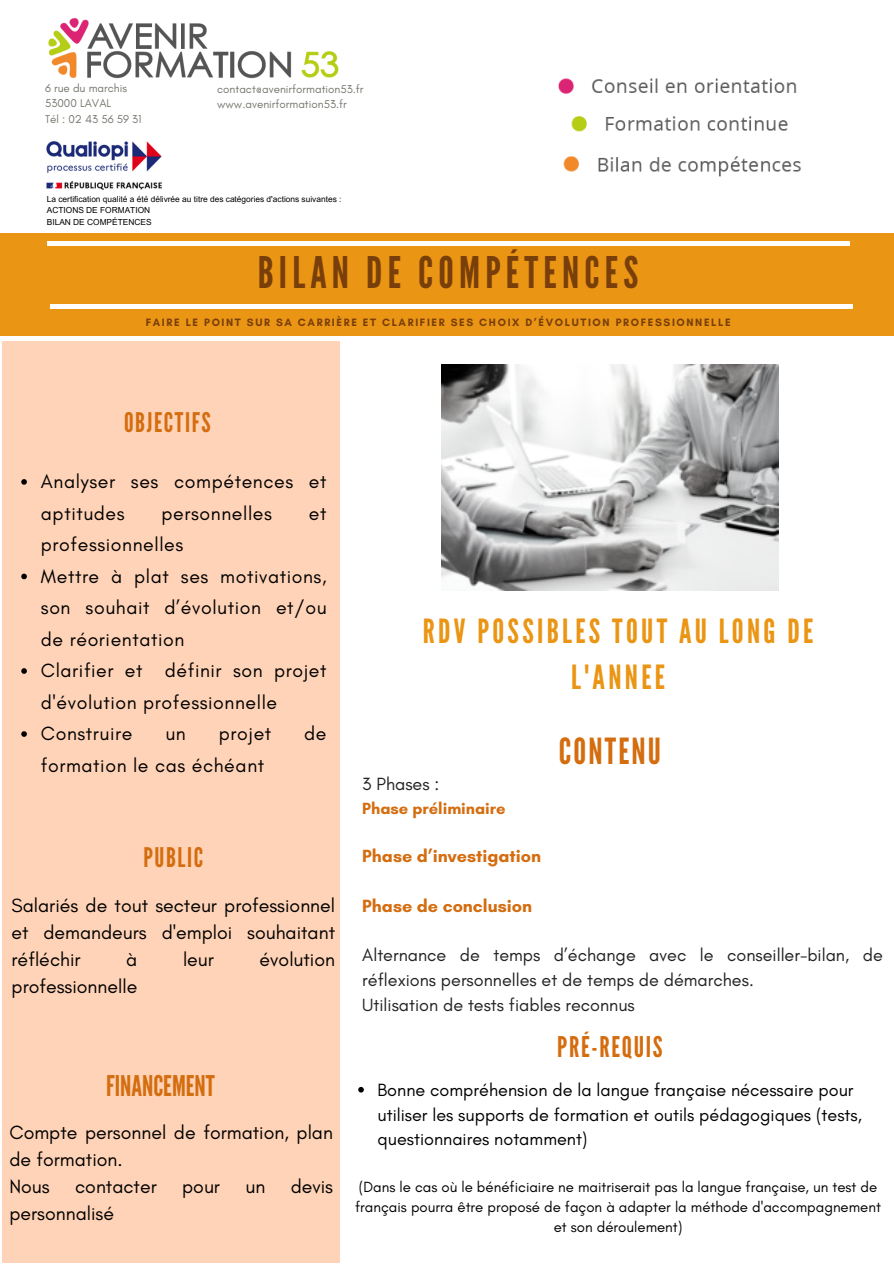
<style>
.page{position:relative;width:894px;height:1264px;background:#fff}
.page>*{position:absolute;margin:0;border:0;box-sizing:border-box;transform-origin:0 0}
.t1{font:43.5px "League Gothic";letter-spacing:.12em;color:#793f0a}
.t2{font:36px "League Gothic";letter-spacing:.06em;color:#d46d0f}
.t3{font:33.3px/45px "League Gothic";letter-spacing:.1em;color:#eb9514;text-align:center}
.t4{font:28.5px "League Gothic";color:#d46d0f}
.t5{font:28.5px "League Gothic";letter-spacing:.06em;color:#d46d0f}
.t6{font:27px "League Gothic";letter-spacing:.06em;color:#d46d0f}
.t7{font:19.5px/31.5px "Glacial Indifference";letter-spacing:.03em;color:#000;text-align:justify}
.t8{font:19.5px/27px "Glacial Indifference";color:#000}
.t9{font:18px/24.8px "Glacial Indifference";color:#222}
.t10{font:18px/24.8px "Glacial Indifference";color:#000}
.t11{font:700 18px "Glacial Indifference";color:#d46d0f}
.t12{font:700 16.5px "Glacial Indifference";color:#d46d0f}
.t13{font:15px/20.2px "Glacial Indifference";color:#000;text-align:center}
.t14{font:11.55px "Glacial Indifference";color:#777770}
.t15{font:700 10.8px "Glacial Indifference";letter-spacing:.15em;color:#793f0a}
.t16{font:8.4px/11.6px "Arial MT Pro";color:#000}
</style>
<div class="page">
<div style="left:3px;top:341px;width:337px;height:922px;background:#ffd3b7"></div>
<div style="left:0;top:233px;width:893px;height:103px;background:#eb9514"></div>
<hr style="left:50px;top:304px;width:802px;height:4px;background:#fff">
<hr style="left:47px;top:241px;width:803px;height:4px;background:#fff">
<img style="left:48px;top:18px;width:291px;height:61px">
<img style="left:441px;top:364px;width:337px;height:226px">
<svg style="left:358px;top:1087px;width:6px;height:5px"></svg>
<img style="left:558px;top:78px;width:243px;height:99px">
<svg style="left:21px;top:479px;width:6px;height:5px"></svg>
<svg style="left:21px;top:573px;width:6px;height:6px"></svg>
<svg style="left:21px;top:668px;width:6px;height:5px"></svg>
<svg style="left:21px;top:731px;width:6px;height:5px"></svg>
<img style="left:46px;top:141px;width:116px;height:49px">
<p class="t14" style="left:45px;top:81px;width:83px">6 rue du marchis</p>
<h1 class="t14" style="left:45px;top:96px;width:68px">53000 LAVAL</h1>
<p class="t14" style="left:45px;top:112px;width:98px">Tél : 02 43 56 59 31</p>
<h3 class="t14" style="left:217px;top:82px;width:148px">contact@avenirformation53.fr</h3>
<p class="t14" style="left:217px;top:97px;width:131px">www.avenirformation53.fr</p>
<p class="t16" style="left:47px;top:194px;width:296px">La certification qualité a été délivrée au titre des catégories d'actions suivantes :<br>ACTIONS DE FORMATION<br>BILAN DE COMPÉTENCES</p>
<p class="t1" style="left:258px;top:247px;width:382px">BILAN DE COMPÉTENCES</p>
<h2 class="t15" style="left:146px;top:315px;width:586px">FAIRE LE POINT SUR SA CARRIÈRE ET CLARIFIER SES CHOIX D’ÉVOLUTION PROFESSIONNELLE</h2>
<p class="t6" style="left:124px;top:407px;width:88px">OBJECTIFS</p>
<h4 class="t7" style="left:41px;top:465px;width:287px">Analyser ses compétences et aptitudes</h4>
<h4 class="t7" style="left:161px;top:497px;width:112px">personnelles</h4>
<h4 class="t7" style="left:309px;top:497px;width:19px">et</h4>
<h4 class="t7" style="left:41px;top:528px;width:144px">professionnelles</h4>
<h5 class="t7" style="left:41px;top:560px;width:287px">Mettre à plat ses motivations, son souhait d’évolution et/ou de réorientation</h5>
<h3 class="t7" style="left:41px;top:654px;width:287px">Clarifier et définir son projet d'évolution professionnelle</h3>
<p class="t7" style="left:41px;top:717px;width:93px">Construire</p>
<p class="t7" style="left:165px;top:717px;width:22px">un</p>
<p class="t7" style="left:219px;top:717px;width:54px">projet</p>
<p class="t7" style="left:304px;top:717px;width:24px">de</p>
<p class="t7" style="left:41px;top:749px;width:225px">formation le cas échéant</p>
<p class="t6" style="left:143px;top:841px;width:61px">PUBLIC</p>
<p class="t7" style="left:12px;top:891px;width:325px;line-height:27px">Salariés de tout secteur professionnel et demandeurs d'emploi souhaitant réfléchir</p>
<p class="t7" style="left:126px;top:943px;width:13px">à</p>
<p class="t7" style="left:183px;top:943px;width:32px">leur</p>
<p class="t8" style="left:259px;top:945px;width:77px">évolution</p>
<p class="t8" style="left:12px;top:972px;width:127px">professionnelle</p>
<p class="t4" style="left:106px;top:1068px;width:110px">FINANCEMENT</p>
<h2 class="t8" style="left:9px;top:1118px;width:325px">Compte personnel de formation, plan de formation.<br>Nous</h2>
<h2 class="t8" style="left:75px;top:1172px;width:83px">contacter</h2>
<h2 class="t7" style="left:182px;top:1170px;width:39px">pour</h2>
<h2 class="t7" style="left:245px;top:1170px;width:21px">un</h2>
<h2 class="t7" style="left:290px;top:1170px;width:44px">devis</h2>
<h2 class="t8" style="left:9px;top:1199px;width:106px">personnalisé</h2>
<h6 class="t3" style="left:423px;top:610px;width:392px">RDV POSSIBLES TOUT AU LONG DE<br>L'ANNEE</h6>
<h5 class="t2" style="left:558px;top:730px;width:104px">CONTENU</h5>
<p class="t9" style="left:362px;top:771px;width:78px">3 Phases :</p>
<p class="t12" style="left:362px;top:798px;width:145px">Phase préliminaire</p>
<p class="t11" style="left:362px;top:845px;width:180px">Phase d’investigation</p>
<p class="t11" style="left:362px;top:894px;width:171px">Phase de conclusion</p>
<h3 class="t9" style="left:362px;top:942px;width:522px">Alternance de temps d’échange avec le conseiller-bilan, de réflexions personnelles et de temps de démarches.<br>Utilisation de tests fiables reconnus</h3>
<p class="t5" style="left:557px;top:1029px;width:107px">PRÉ-REQUIS</p>
<h5 class="t10" style="left:377px;top:1077px;width:485px">Bonne compréhension de la langue française nécessaire pour utiliser les supports de formation et outils pédagogiques (tests, questionnaires notamment)</h5>
<h3 class="t13" style="left:355px;top:1176px;width:527px">(Dans le cas où le bénéficiaire ne maitriserait pas la langue française, un test de français pourra être proposé de façon à adapter la méthode d'accompagnement et son déroulement)</h3>
</div>
